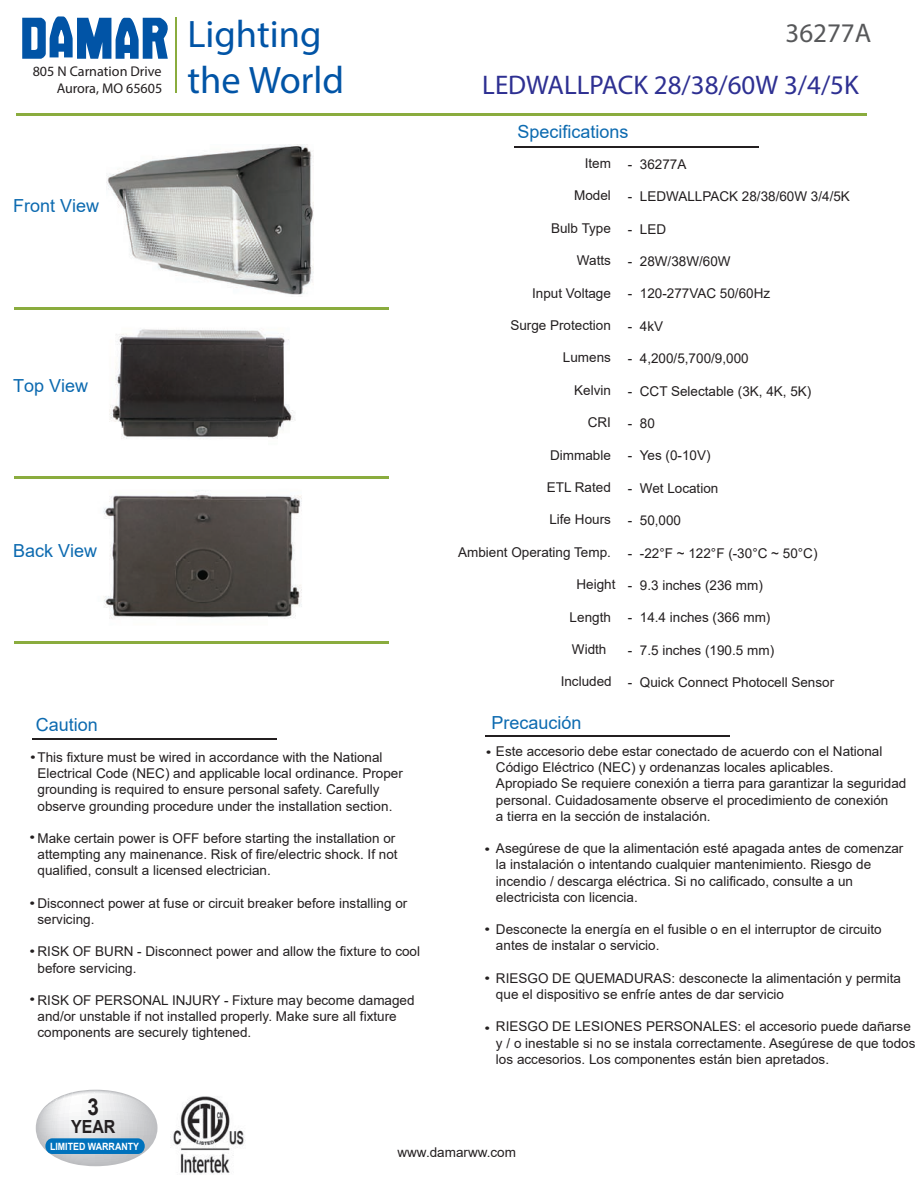
<style>
.page{position:relative;width:918px;height:1188px;background:#fff}
.page>*{position:absolute;margin:0;border:0;box-sizing:border-box;transform-origin:0 0}
.t1{font:100 38.4px/46px "Aktiv Grotesk";color:#0154a6}
.t2{font:27px "Myriad Pro";color:#2e3092}
.t3{font:27px "Myriad Pro";color:#57585a}
.t4{font:700 23.25px "Arial";color:#231f20;scale:.88 1}
.t5{font:700 18.15px "Arial";color:#231f20;scale:.88 1}
.t6{font:18px "Arial";color:#0c6ab0}
.t7{font:14.1px/17px "Aktiv Grotesk";color:#231f20;text-align:right}
.t8{font:13.5px/16.2px "Arial";color:#231f20}
.t9{font:700 10.05px "Arial";color:#fff;scale:.88 1}
</style>
<div class="page">
<hr style="left:17px;top:113px;width:850px;height:3px;background:#8aac3e">
<hr style="left:32px;top:739px;width:245px;height:1px;background:#231f20">
<hr style="left:176px;top:17px;width:1px;height:76px;background:#8aac3e">
<svg style="left:22px;top:16px;width:146px;height:43px"></svg>
<hr style="left:485px;top:735px;width:245px;height:2px;background:#231f20">
<hr style="left:514px;top:146px;width:244px;height:1px;background:#231f20">
<svg style="left:36px;top:1090px;width:121px;height:76px"></svg>
<div style="left:45px;top:1138px;width:100px;height:16px;background:#0072bc;border-radius:7px"></div>
<img style="left:173px;top:1096px;width:73px;height:78px">
<img style="left:103px;top:490px;width:199px;height:129px">
<img style="left:109px;top:329px;width:186px;height:110px">
<hr style="left:14px;top:307px;width:375px;height:3px;background:#8aac3e">
<hr style="left:14px;top:476px;width:375px;height:3px;background:#8aac3e">
<hr style="left:14px;top:641px;width:375px;height:3px;background:#8aac3e">
<img style="left:106px;top:145px;width:207px;height:150px">
<p class="t7" style="left:33px;top:62px;width:131px">805 N Carnation Drive<br>Aurora, MO 65605</p>
<h1 class="t1" style="left:187px;top:10px;width:158px">Lighting the World</h1>
<h3 class="t6" style="left:13px;top:193px;width:88px">Front View</h3>
<h3 class="t6" style="left:13px;top:373px;width:77px">Top View</h3>
<h3 class="t6" style="left:13px;top:538px;width:86px">Back View</h3>
<h2 class="t3" style="left:786px;top:17px;width:87px">36277A</h2>
<h2 class="t2" style="left:654px;top:68px;width:206px">28 38 6 W 3/4/5K</h2>
<h2 class="t2" style="left:482px;top:68px;width:392px">LEDWALLPACK 60/80/100W 3/4/5K</h2>
<h3 class="t6" style="left:518px;top:119px;width:113px">Specifications</h3>
<p class="t8" style="left:585px;top:155px;width:28px">Item</p>
<p class="t8" style="left:574px;top:187px;width:38px">Model</p>
<p class="t8" style="left:551px;top:220px;width:61px">Bulb Type</p>
<p class="t8" style="left:577px;top:252px;width:36px">Watts</p>
<p class="t8" style="left:532px;top:285px;width:80px">Input Voltage</p>
<p class="t8" style="left:510px;top:317px;width:102px">Surge Protection</p>
<p class="t8" style="left:563px;top:349px;width:50px">Lumens</p>
<p class="t8" style="left:574px;top:382px;width:38px">Kelvin</p>
<p class="t8" style="left:588px;top:414px;width:25px">CRI</p>
<p class="t8" style="left:550px;top:447px;width:62px">Dimmable</p>
<p class="t8" style="left:547px;top:479px;width:66px">ETL Rated</p>
<p class="t8" style="left:549px;top:511px;width:63px">Life Hours</p>
<p class="t8" style="left:458px;top:544px;width:154px">Ambient Operating Temp.</p>
<p class="t8" style="left:576px;top:576px;width:41px">Height</p>
<p class="t8" style="left:570px;top:609px;width:43px">Length</p>
<p class="t8" style="left:572px;top:641px;width:36px">Width</p>
<p class="t8" style="left:561px;top:673px;width:53px">Included</p>
<p class="t8" style="left:640px;top:156px;width:48px">36277A</p>
<p class="t8" style="left:640px;top:188px;width:212px">LEDWALLPACK 28/38/60W 3/4/5K</p>
<p class="t8" style="left:640px;top:221px;width:28px">LED</p>
<p class="t8" style="left:640px;top:253px;width:92px">28W/38W/60W</p>
<p class="t8" style="left:640px;top:285px;width:132px">120-277VAC 50/60Hz</p>
<p class="t8" style="left:640px;top:318px;width:25px">4kV</p>
<p class="t8" style="left:640px;top:350px;width:110px">4,200/5,700/9,000</p>
<p class="t8" style="left:640px;top:383px;width:173px">CCT Selectable (3K, 4K, 5K)</p>
<p class="t8" style="left:640px;top:415px;width:17px">80</p>
<p class="t8" style="left:640px;top:447px;width:72px">Yes (0-10V)</p>
<p class="t8" style="left:640px;top:480px;width:80px">Wet Location</p>
<p class="t8" style="left:640px;top:512px;width:43px">50,000</p>
<p class="t8" style="left:640px;top:545px;width:179px">-22°F ~ 122°F (-30°C ~ 50°C)</p>
<p class="t8" style="left:640px;top:577px;width:125px">9.3 inches (236 mm)</p>
<p class="t8" style="left:640px;top:609px;width:132px">14.4 inches (366 mm)</p>
<p class="t8" style="left:640px;top:642px;width:136px">7.5 inches (190.5 mm)</p>
<p class="t8" style="left:640px;top:674px;width:196px">Quick Connect Photocell Sensor</p>
<p class="t8" style="left:628px;top:156px;width:6px">-</p>
<p class="t8" style="left:628px;top:188px;width:6px">-</p>
<p class="t8" style="left:628px;top:221px;width:6px">-</p>
<p class="t8" style="left:628px;top:253px;width:6px">-</p>
<p class="t8" style="left:628px;top:285px;width:6px">-</p>
<p class="t8" style="left:628px;top:318px;width:6px">-</p>
<p class="t8" style="left:628px;top:350px;width:6px">-</p>
<p class="t8" style="left:628px;top:383px;width:6px">-</p>
<p class="t8" style="left:628px;top:415px;width:6px">-</p>
<p class="t8" style="left:628px;top:447px;width:6px">-</p>
<p class="t8" style="left:628px;top:480px;width:6px">-</p>
<p class="t8" style="left:628px;top:512px;width:6px">-</p>
<p class="t8" style="left:628px;top:545px;width:6px">-</p>
<p class="t8" style="left:628px;top:577px;width:6px">-</p>
<p class="t8" style="left:628px;top:609px;width:6px">-</p>
<p class="t8" style="left:628px;top:642px;width:6px">-</p>
<p class="t8" style="left:628px;top:674px;width:6px">-</p>
<h3 class="t6" style="left:36px;top:712px;width:64px">Caution</h3>
<h3 class="t6" style="left:492px;top:710px;width:92px">Precaución</h3>
<p class="t8" style="left:38px;top:749px;width:367px">This fixture must be wired in accordance with the National Electrical Code (NEC) and applicable local ordinance. Proper grounding is required to ensure personal safety. Carefully observe grounding procedure under the installation section.</p>
<p class="t8" style="left:38px;top:830px;width:362px">Make certain power is OFF before starting the installation or attempting any mainenance. Risk of fire/electric shock. If not qualified, consult a licensed electrician.</p>
<p class="t8" style="left:38px;top:895px;width:371px">Disconnect power at fuse or circuit breaker before installing or servicing.</p>
<p class="t8" style="left:38px;top:943px;width:384px">RISK OF BURN - Disconnect power and allow the fixture to cool before servicing.</p>
<p class="t8" style="left:38px;top:992px;width:379px">RISK OF PERSONAL INJURY - Fixture may become damaged and/or unstable if not installed properly. Make sure all fixture components are securely tightened.</p>
<p class="t8" style="left:496px;top:743px;width:412px">Este accesorio debe estar conectado de acuerdo con el National Código Eléctrico (NEC) y ordenanzas locales aplicables.<br>Apropiado Se requiere conexión a tierra para garantizar la seguridad personal. Cuidadosamente observe el procedimiento de conexión<br>a tierra en la sección de instalación.</p>
<p class="t8" style="left:496px;top:840px;width:409px">Asegúrese de que la alimentación esté apagada antes de comenzar la instalación o intentando cualquier mantenimiento. Riesgo de incendio / descarga eléctrica. Si no calificado, consulte a un electricista con licencia.</p>
<p class="t8" style="left:496px;top:921px;width:387px">Desconecte la energía en el fusible o en el interruptor de circuito antes de instalar o servicio.</p>
<p class="t8" style="left:496px;top:970px;width:407px">RIESGO DE QUEMADURAS: desconecte la alimentación y permita que el dispositivo se enfríe antes de dar servicio</p>
<p class="t8" style="left:496px;top:1018px;width:421px">RIESGO DE LESIONES PERSONALES: el accesorio puede dañarse y / o inestable si no se instala correctamente. Asegúrese de que todos los accesorios. Los componentes están bien apretados.</p>
<h3 class="t4" style="left:88px;top:1091px;width:15px">3</h3>
<h3 class="t5" style="left:71px;top:1114px;width:52px">YEAR</h3>
<p class="t9" style="left:50px;top:1139px;width:103px">LIMITED WARRANTY</p>
<p class="t8" style="left:398px;top:1144px;width:120px">www.damarww.com</p>
</div>
